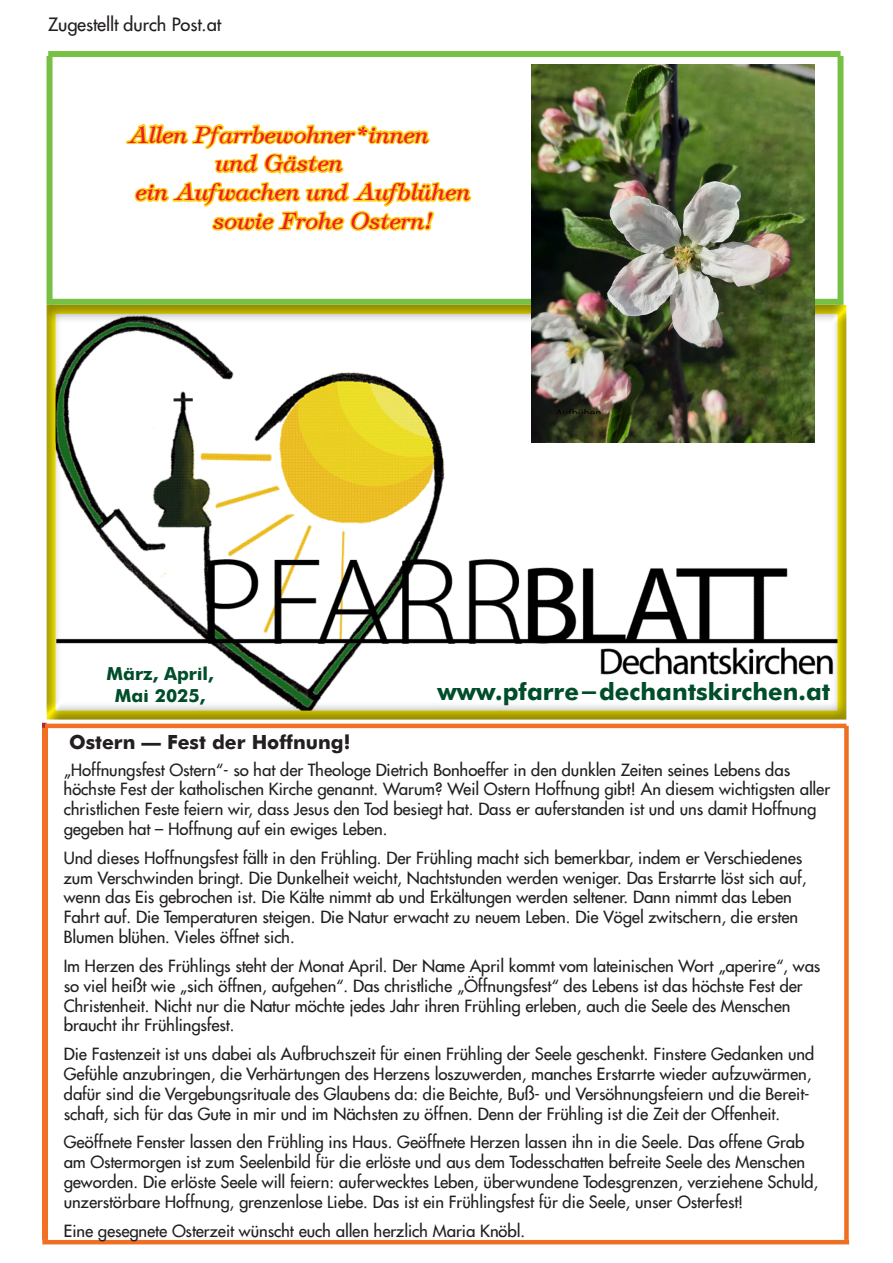
<style>
.page{position:relative;width:893px;height:1263px;background:#fff}
.page>*{position:absolute;margin:0;border:0;box-sizing:border-box;transform-origin:0 0}
.t1{font:italic 24px "Timbrel";color:#ee1c27}
.t2{font:700 24px "Futura";color:#004d2a}
.t3{font:700 19.5px "Futura";color:#231f20}
.t4{font:18px "Futura 2";color:#231f20}
.t5{font:700 18px "Futura";color:#004d2a}
.t6{font:16.5px/19.8px "Futura 2";color:#231f20}
</style>
<div class="page">
<div style="left:44px;top:303px;width:803px;height:417px;background:#231f20;opacity:.5"></div>
<hr style="left:174px;top:398px;width:19px;height:3px;background:#231f20">
<div style="left:47px;top:56px;width:6px;height:249px;background:#76c043"></div>
<div style="left:48px;top:51px;width:792px;height:6px;background:#76c043"></div>
<div style="left:844px;top:726px;width:5px;height:514px;background:#ee6f21"></div>
<hr style="left:42px;top:1240px;width:807px;height:4px;background:#ee6f21">
<svg style="left:126px;top:123px;width:346px;height:108px"></svg>
<hr style="left:45px;top:724px;width:801px;height:4px;background:#f17022">
<div style="left:50px;top:299px;width:790px;height:6px;background:#76c043"></div>
<div style="left:42px;top:728px;width:6px;height:512px;background:#f17022"></div>
<div style="left:837px;top:56px;width:6px;height:249px;background:#76c043"></div>
<img style="left:531px;top:65px;width:284px;height:377px">
<p class="t4" style="left:48px;top:12px;width:174px">Zugestellt durch Post.at</p>
<p class="t1" style="left:128px;top:120px;width:302px">Allen Pfarrbewohner*innen</p>
<p class="t1" style="left:215px;top:149px;width:129px">und Gästen</p>
<p class="t1" style="left:135px;top:178px;width:336px">ein Aufwachen und Aufblühen</p>
<p class="t1" style="left:213px;top:207px;width:222px">sowie Frohe Ostern!</p>
<p class="t5" style="left:106px;top:661px;width:109px">März, April,</p>
<p class="t5" style="left:115px;top:682px;width:92px">Mai 2025,</p>
<p class="t2" style="left:437px;top:674px;width:394px">www.pfarre-dechantskirchen.at</p>
<p class="t3" style="left:69px;top:727px;width:283px">Ostern – Fest der Hoffnung!</p>
<p class="t6" style="left:64px;top:759px;width:768px">„Hoffnungsfest Ostern“- so hat der Theologe Dietrich Bonhoeffer in den dunklen Zeiten seines Lebens das höchste Fest der katholischen Kirche genannt. Warum? Weil Ostern Hoffnung gibt! An diesem wichtigsten aller christlichen Feste feiern wir, dass Jesus den Tod besiegt hat. Dass er auferstanden ist und uns damit Hoffnung gegeben hat – Hoffnung auf ein ewiges Leben.</p>
<p class="t6" style="left:64px;top:848px;width:744px">Und dieses Hoffnungsfest fällt in den Frühling. Der Frühling macht sich bemerkbar, indem er Verschiedenes zum Verschwinden bringt. Die Dunkelheit weicht, Nachtstunden werden weniger. Das Erstarrte löst sich auf, wenn das Eis gebrochen ist. Die Kälte nimmt ab und Erkältungen werden seltener. Dann nimmt das Leben Fahrt auf. Die Temperaturen steigen. Die Natur erwacht zu neuem Leben. Die Vögel zwitschern, die ersten Blumen blühen. Vieles öffnet sich.</p>
<p class="t6" style="left:64px;top:956px;width:758px">Im Herzen des Frühlings steht der Monat April. Der Name April kommt vom lateinischen Wort „aperire“, was so viel heißt wie „sich öffnen, aufgehen“. Das christliche „Öffnungsfest“ des Lebens ist das höchste Fest der Christenheit. Nicht nur die Natur möchte jedes Jahr ihren Frühling erleben, auch die Seele des Menschen braucht ihr Frühlingsfest.</p>
<p class="t6" style="left:64px;top:1044px;width:752px">Die Fastenzeit ist uns dabei als Aufbruchszeit für einen Frühling der Seele geschenkt. Finstere Gedanken und Gefühle anzubringen, die Verhärtungen des Herzens loszuwerden, manches Erstarrte wieder aufzuwärmen, dafür sind die Vergebungsrituale des Glaubens da: die Beichte, Buß- und Versöhnungsfeiern und die Bereit&shy;schaft, sich für das Gute in mir und im Nächsten zu öffnen. Denn der Frühling ist die Zeit der Offenheit.</p>
<p class="t6" style="left:64px;top:1132px;width:756px">Geöffnete Fenster lassen den Frühling ins Haus. Geöffnete Herzen lassen ihn in die Seele. Das offene Grab am Ostermorgen ist zum Seelenbild für die erlöste und aus dem Todesschatten befreite Seele des Menschen geworden. Die erlöste Seele will feiern: auferwecktes Leben, überwundene Todesgrenzen, verziehene Schuld, unzerstörbare Hoffnung, grenzenlose Liebe. Das ist ein Frühlingsfest für die Seele, unser Osterfest!</p>
<p class="t6" style="left:64px;top:1220px;width:463px">Eine gesegnete Osterzeit wünscht euch allen herzlich Maria Knöbl.</p>
</div>
